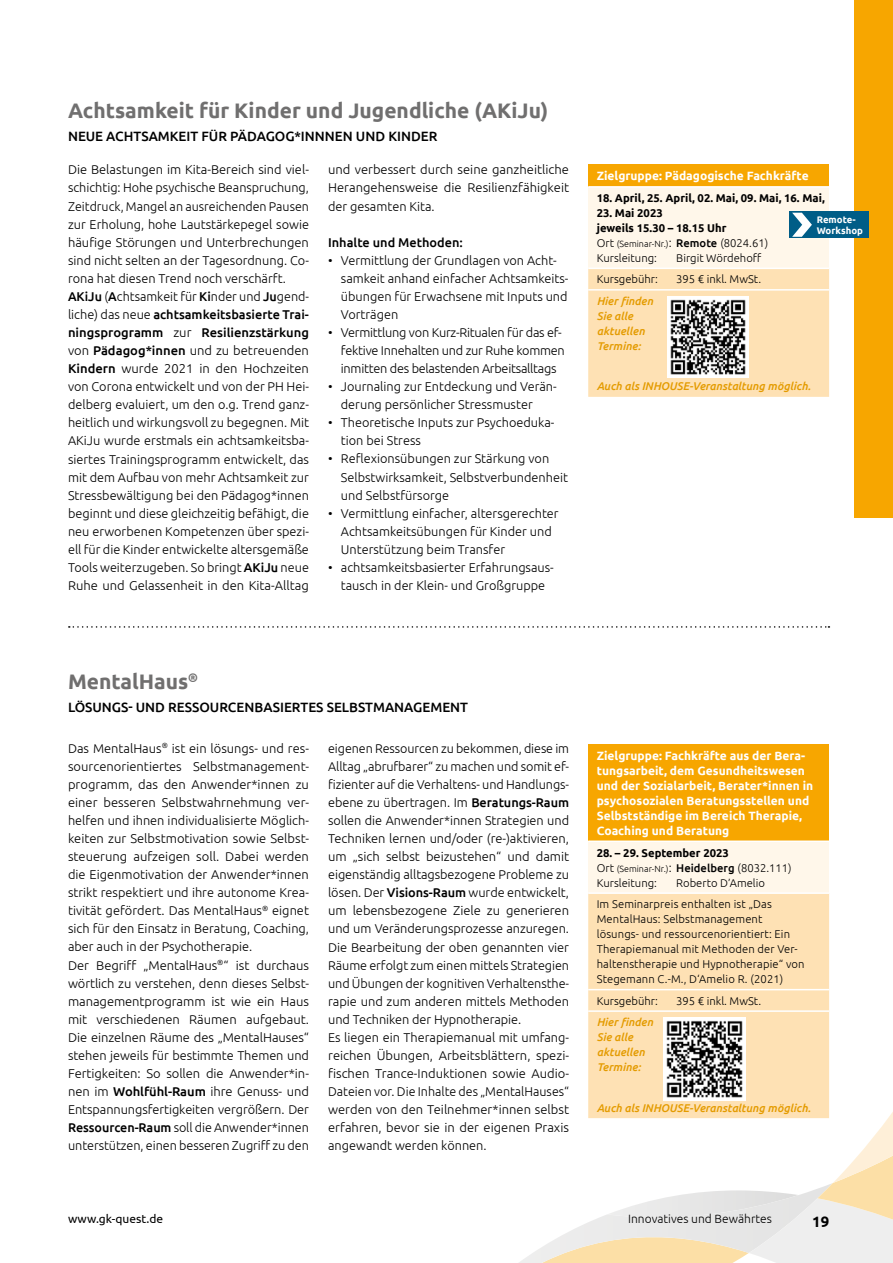
<style>
.page{position:relative;width:893px;height:1263px;background:#fff}
.page>*{position:absolute;margin:0;border:0;box-sizing:border-box;transform-origin:0 0}
.t1{font:700 21px "Ubuntu";color:#706f6f}
.t2{font:700 15px "Ubuntu";color:#000}
.t3{font:500 13.5px "Ubuntu";color:#000}
.t4{font:300 12.75px/18px "Ubuntu";color:#000}
.t5{font:300 12.75px/18px "Ubuntu";letter-spacing:-.02em;color:#000}
.t6{font:500 12.75px "Ubuntu";color:#000}
.t7{font:700 12px/15px "Ubuntu";color:#fff}
.t8{font:300 12px "Ubuntu";color:#000}
.t9{font:12px "Ubuntu";color:#000}
.t10{font:300 11.25px/15px "Ubuntu";letter-spacing:.01em;color:#000}
.t11{font:italic 500 11.25px/15px "Ubuntu";color:#e49b00}
.t12{font:700 11.25px/15px "Ubuntu";color:#000}
.t13{font:700 9.6px/10.8px "Ubuntu";color:#fff}
.t14{font:300 9px "Ubuntu";color:#000}
.s1{font-weight:500}
.s2{font-size:11.25px}
.s3{font-size:12px}
.s4{font-weight:500;font-size:11.25px}
.s5{font-weight:700}
.s6{font-size:9px}
</style>
<div class="page">
<svg style="left:519px;top:1112px;width:374px;height:151px"></svg>
<div style="left:855px;top:0;width:38px;height:518px;background:#f7a600"></div>
<svg style="left:69px;top:626px;width:760px;height:2px"></svg>
<div style="left:588px;top:165px;width:241px;height:22px;background:#f7a600"></div>
<div style="left:588px;top:187px;width:241px;height:81px;background:#fff7ea"></div>
<div style="left:588px;top:269px;width:241px;height:128px;background:#fee1b4"></div>
<hr style="left:588px;top:186px;width:241px;height:2px;background:#fff">
<hr style="left:588px;top:289px;width:241px;height:2px;background:#fff">
<div style="left:790px;top:211px;width:79px;height:27px;background:#005d87"></div>
<svg style="left:792px;top:213px;width:20px;height:24px"></svg>
<img style="left:668px;top:297px;width:81px;height:81px">
<div style="left:588px;top:744px;width:241px;height:97px;background:#f7a600"></div>
<div style="left:588px;top:841px;width:241px;height:52px;background:#fff7ea"></div>
<div style="left:588px;top:894px;width:241px;height:224px;background:#fee1b4"></div>
<hr style="left:588px;top:840px;width:241px;height:2px;background:#fff">
<hr style="left:588px;top:892px;width:241px;height:2px;background:#fff">
<hr style="left:588px;top:989px;width:241px;height:1px;background:#fff">
<hr style="left:588px;top:1010px;width:241px;height:2px;background:#fff">
<img style="left:663px;top:1017px;width:83px;height:83px">
<h1 class="t1" style="left:68px;top:98px;width:482px">Achtsamkeit für Kinder und Jugendliche (AKiJu)</h1>
<p class="t3" style="left:68px;top:128px;width:371px">NEUE ACHTSAMKEIT FÜR PÄDAGOG*INNNEN UND KINDER</p>
<p class="t4" style="left:68px;top:160px;width:242px">Die Belastungen im Kita-Bereich sind viel&shy;schichtig: Hohe psychische Beanspruchung, Zeitdruck, Mangel an ausreichenden Pausen zur Erholung, hohe Lautstärkepegel sowie häufige Störungen und Unterbrechungen sind nicht selten an der Tagesordnung. Co&shy;rona hat diesen Trend noch verschärft.<br><span class="s1">AKiJu</span> (<span class="s1">A</span>chtsamkeit für <span class="s1">Ki</span>nder und <span class="s1">Ju</span>gend&shy;liche) das neue <span class="s1">achtsamkeitsbasierte Trai&shy;ningsprogramm</span> zur <span class="s1">Resilienzstärkung </span>von <span class="s1">Pädagog*innen</span> und zu betreuenden <span class="s1">Kindern</span> wurde 2021 in den Hochzeiten von Corona entwickelt und von der PH Hei&shy;delberg evaluiert, um den o.g. Trend ganz&shy;heitlich und wirkungsvoll zu begegnen. Mit AKiJu wurde erstmals ein achtsamkeitsba&shy;siertes Trainingsprogramm entwickelt, das mit dem Aufbau von mehr Achtsamkeit zur Stressbewältigung bei den Pädagog*innen beginnt und diese gleichzeitig befähigt, die neu erworbenen Kompetenzen über spezi&shy;ell für die Kinder entwickelte altersgemäße Tools weiterzugeben. So bringt <span class="s1">AKiJu</span> neue Ruhe und Gelassenheit in den Kita-Alltag</p>
<p class="t4" style="left:328px;top:160px;width:242px;text-align:justify">und verbessert durch seine ganzheitliche Herangehensweise die Resilienzfähigkeit der gesamten Kita.</p>
<p class="t6" style="left:328px;top:234px;width:136px">Inhalte und Methoden:</p>
<p class="t4" style="left:341px;top:251px;width:229px;text-indent:-13px">• Vermittlung der Grundlagen von Acht&shy;samkeit anhand einfacher Achtsamkeits&shy;übungen für Erwachsene mit Inputs und<br>Vorträgen</p>
<p class="t5" style="left:341px;top:323px;width:225px;text-indent:-13px">• Vermittlung von Kurz-Ritualen für das ef&shy;fektive Innehalten und zur Ruhe kommen inmitten des belastenden Arbeitsalltags</p>
<p class="t4" style="left:341px;top:377px;width:217px;text-indent:-13px">• Journaling zur Entdeckung und Verän&shy;derung persönlicher Stressmuster</p>
<p class="t4" style="left:341px;top:413px;width:215px;text-indent:-13px">• Theoretische Inputs zur Psychoeduka&shy;tion bei Stress</p>
<p class="t4" style="left:341px;top:450px;width:229px;text-indent:-13px">• Reflexionsübungen zur Stärkung von<br>Selbstwirksamkeit, Selbstverbundenheit und Selbstfürsorge</p>
<p class="t4" style="left:341px;top:504px;width:219px;text-indent:-13px">• Vermittlung einfacher, altersgerechter<br>Achtsamkeitsübungen für Kinder und<br>Unterstützung beim Transfer</p>
<p class="t4" style="left:328px;top:558px;width:227px;text-align:center">• achtsamkeitsbasierter Erfahrungsaus&shy;tausch in der Klein- und Großgruppe</p>
<p class="t7" style="left:597px;top:169px;width:213px">Zielgruppe: Pädagogische Fachkräfte</p>
<p class="t12" style="left:597px;top:190px;width:230px">18. April, 25. April, 02. Mai, 09. Mai, 16. Mai,</p>
<p class="t12" style="left:597px;top:205px;width:131px">23. Mai 2023<br>jeweils 15.30 – 18.15 Uhr</p>
<p class="t14" style="left:597px;top:238px;width:173px"><span class="s2">Ort</span> (Seminar-Nr.)<span class="s3">:</span> <span class="s4">Remote</span> <span class="s2">(8024.61)</span></p>
<p class="t10" style="left:597px;top:250px;width:62px">Kursleitung:</p>
<p class="t10" style="left:676px;top:250px;width:87px">Birgit Wördehoff</p>
<p class="t10" style="left:597px;top:272px;width:63px">Kursgebühr:</p>
<p class="t10" style="left:676px;top:272px;width:86px">395 € inkl. MwSt.</p>
<p class="t11" style="left:597px;top:293px;width:58px">Hier finden<br>Sie alle aktuellen<br>Termine:</p>
<p class="t11" style="left:597px;top:379px;width:215px">Auch als INHOUSE-Veranstaltung möglich.</p>
<p class="t13" style="left:817px;top:214px;width:48px">Remote-<br>Workshop</p>
<h1 class="t1" style="left:68px;top:669px;width:131px">MentalHaus<sup>®</sup></h1>
<p class="t3" style="left:68px;top:699px;width:401px">LÖSUNGS- UND RESSOURCENBASIERTES SELBSTMANAGEMENT</p>
<p class="t4" style="left:68px;top:739px;width:242px">Das MentalHaus<sup>®</sup> ist ein lösungs- und res&shy;sourcenorientiertes Selbstmanagement&shy;programm, das den Anwender*innen zu einer besseren Selbstwahrnehmung ver&shy;helfen und ihnen individualisierte Möglich&shy;keiten zur Selbstmotivation sowie Selbst&shy;steuerung aufzeigen soll. Dabei werden die Eigenmotivation der Anwender*innen strikt respektiert und ihre autonome Krea&shy;tivität gefördert. Das MentalHaus<sup>®</sup> eignet sich für den Einsatz in Beratung, Coaching, aber auch in der Psychotherapie.<br>Der Begriff „MentalHaus<sup>®</sup>“ ist durchaus wörtlich zu verstehen, denn dieses Selbst&shy;managementprogramm ist wie ein Haus mit verschiedenen Räumen aufgebaut.<br>Die einzelnen Räume des „MentalHauses“ stehen jeweils für bestimmte Themen und Fertigkeiten: So sollen die Anwender*in&shy;nen im <span class="s1">Wohlfühl-Raum</span> ihre Genuss- und Entspannungsfertigkeiten vergrößern. Der <span class="s1">Ressourcen-Raum</span> soll die Anwender*innen unterstützen, einen besseren Zugriff zu den</p>
<p class="t4" style="left:328px;top:739px;width:242px">eigenen Ressourcen zu bekommen, diese im Alltag „abrufbarer“ zu machen und somit ef&shy;fizienter auf die Verhaltens- und Handlungs&shy;ebene zu übertragen. Im <span class="s1">Beratungs-Raum </span>sollen die Anwender*innen Strategien und Techniken lernen und/oder (re-)aktivieren, um „sich selbst beizustehen“ und damit eigenständig alltagsbezogene Probleme zu lösen. Der <span class="s1">Visions-Raum</span> wurde entwickelt, um lebensbezogene Ziele zu generieren und um Veränderungsprozesse anzuregen.<br>Die Bearbeitung der oben genannten vier Räume erfolgt zum einen mittels Strategien und Übungen der kognitiven Verhaltensthe&shy;rapie und zum anderen mittels Methoden und Techniken der Hypnotherapie.<br>Es liegen ein Therapiemanual mit umfang&shy;reichen Übungen, Arbeitsblättern, spezi&shy;fischen Trance-Induktionen sowie Audio-Dateien vor. Die Inhalte des „MentalHauses“ werden von den Teilnehmer*innen selbst erfahren, bevor sie in der eigenen Praxis angewandt werden können.</p>
<p class="t7" style="left:597px;top:748px;width:218px">Zielgruppe: Fachkräfte aus der Bera&shy;tungsarbeit, dem Gesundheitswesen und der Sozialarbeit, Berater*innen in psychosozialen Beratungsstellen und Selbstständige im Bereich Therapie, Coaching und Beratung</p>
<p class="t10" style="left:597px;top:845px;width:196px"><span class="s5">28. – 29. September 2023<br></span>Ort <span class="s6">(Seminar-Nr.)</span><span class="s3">:</span> <span class="s1">Heidelberg</span> (8032.111)<br>Kursleitung:</p>
<p class="t10" style="left:597px;top:872px;width:177px;line-height:21.5px;text-indent:80px">Roberto D’Amelio<br>Im Seminarpreis enthalten ist „Das</p>
<p class="t10" style="left:597px;top:911px;width:209px">MentalHaus: Selbstmanagement lösungs- und ressourcenorientiert: Ein Therapiemanual mit Methoden der Ver&shy;haltenstherapie und Hypnotherapie“ von Stegemann C.-M., D‘Amelio R. (2021)</p>
<p class="t10" style="left:597px;top:993px;width:63px">Kursgebühr:</p>
<p class="t10" style="left:676px;top:993px;width:86px">395 € inkl. MwSt.</p>
<p class="t11" style="left:597px;top:1014px;width:58px">Hier finden<br>Sie alle aktuellen<br>Termine:</p>
<p class="t11" style="left:597px;top:1100px;width:215px">Auch als INHOUSE-Veranstaltung möglich.</p>
<p class="t9" style="left:68px;top:1211px;width:97px">www.gk-quest.de</p>
<p class="t8" style="left:628px;top:1211px;width:145px">Innovatives und Bewährtes</p>
<p class="t2" style="left:812px;top:1212px;width:19px">19</p>
</div>
